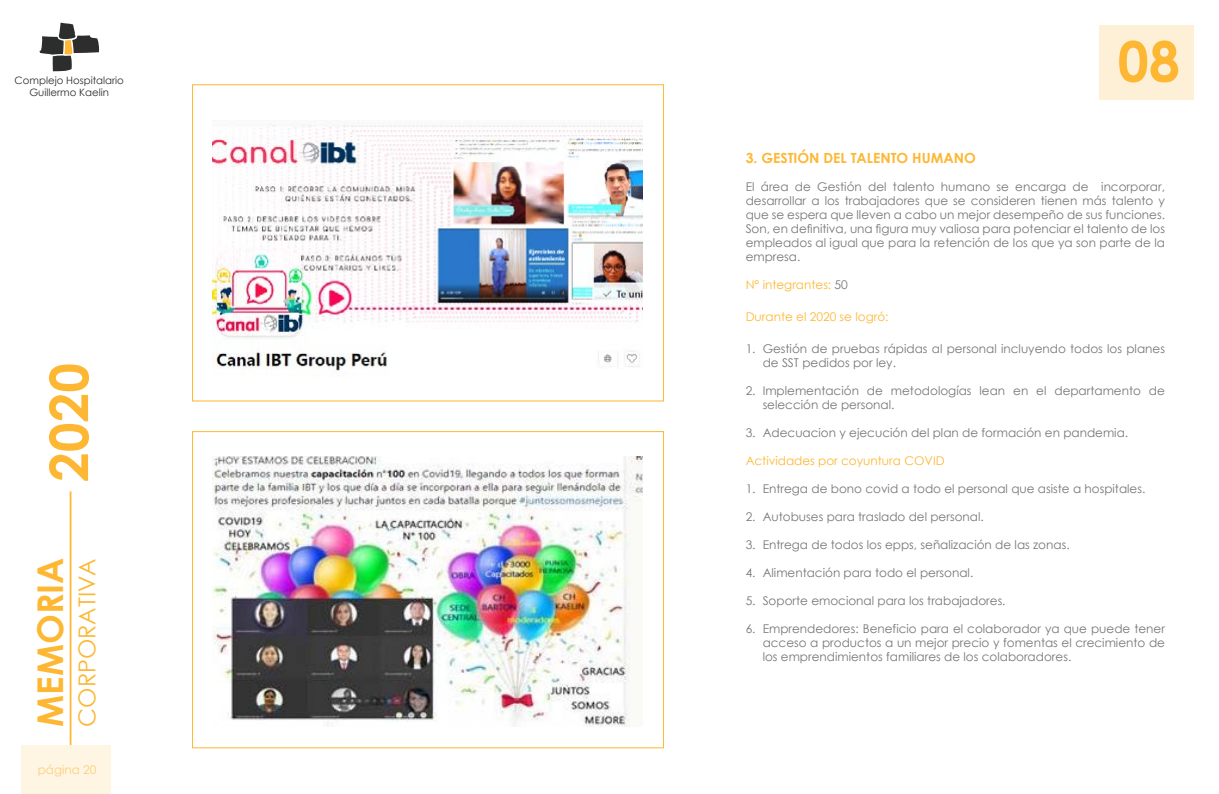
<style>
.page{position:relative;width:1219px;height:794px;background:#fff}
.page>*{position:absolute;margin:0;border:0;box-sizing:border-box;transform-origin:0 0}
.t1{font:700 55.6px "Century Gothic";color:#fdb733}
.t2{font:700 53.1px "Century Gothic";color:#fdb733}
.t3{font:700 35.5px "Century Gothic";color:#fdb733}
.t4{font:23.4px "Century Gothic";color:#fdb733}
.t5{font:700 14px "Century Gothic";color:#fdb733}
.t6{font:12px/14px "Century Gothic";color:#757679;text-align:justify}
.t7{font:12px "Century Gothic";color:#fdb733}
.t8{font:10.2px "Century Gothic";color:#2c2d2d}
.s1{color:#757679}
</style>
<div class="page">
<svg style="left:39px;top:23px;width:60px;height:49px"></svg>
<div style="left:1099px;top:25px;width:95px;height:74px;background:#fef0d7"></div>
<div style="left:21px;top:745px;width:90px;height:48px;background:#fef5e3"></div>
<hr style="left:70px;top:491px;width:1px;height:254px;background:#fdb733">
<img style="left:212px;top:124px;width:431px;height:253px">
<img style="left:212px;top:457px;width:431px;height:269px">
<div style="left:192px;top:84px;width:472px;height:317px;border:1px solid #fdb733"></div>
<div style="left:192px;top:431px;width:472px;height:317px;border:1px solid #fdb733"></div>
<p class="t8" style="left:15px;top:73px;width:111px">Complejo Hospitalario</p>
<p class="t8" style="left:29px;top:85px;width:81px">Guillermo Kaelin</p>
<h2 class="t2" style="left:28px;top:482px;width:120px;rotate:-90deg">2020</h2>
<h3 class="t3" style="left:23px;top:726px;width:171px;rotate:-90deg">MEMORIA</h3>
<h3 class="t4" style="left:71px;top:726px;width:170px;rotate:-90deg">CORPORATIVA</h3>
<p class="t7" style="left:38px;top:761px;width:60px">página 20</p>
<h1 class="t1" style="left:1118px;top:19px;width:64px">08</h1>
<p class="t5" style="left:746px;top:147px;width:232px">3. GESTIÓN DEL TALENTO HUMANO</p>
<p class="t6" style="left:746px;top:179px;width:421px">El área de Gestión del talento humano se encarga de incorporar, desarrollar a los trabajadores que se consideren tienen más talento y que se espera que lleven a cabo un mejor desempeño de sus funciones.<br>Son, en definitiva, una figura muy valiosa para potenciar el talento de los empleados al igual que para la retención de los que ya son parte de la empresa.</p>
<p class="t7" style="left:746px;top:276px;width:104px">N° integrantes: <span class="s1">50</span></p>
<p class="t7" style="left:746px;top:308px;width:144px">Durante el 2020 se logró:</p>
<p class="t6" style="left:763px;top:341px;width:404px;text-indent:-17px">1. Gestión de pruebas rápidas al personal incluyendo todos los planes de SST pedidos por ley.</p>
<p class="t6" style="left:763px;top:383px;width:404px;text-indent:-17px">2. Implementación de metodologías lean en el departamento de selección de personal.</p>
<p class="t6" style="left:746px;top:425px;width:384px">3. Adecuacion y ejecución del plan de formación en pandemia.</p>
<p class="t7" style="left:746px;top:452px;width:200px">Actividades por coyuntura COVID</p>
<p class="t6" style="left:746px;top:481px;width:401px">1. Entrega de bono covid a todo el personal que asiste a hospitales.</p>
<p class="t6" style="left:746px;top:509px;width:240px">2. Autobuses para traslado del personal.</p>
<p class="t6" style="left:746px;top:537px;width:325px">3. Entrega de todos los epps, señalización de las zonas.</p>
<p class="t6" style="left:746px;top:565px;width:229px">4. Alimentación para todo el personal.</p>
<p class="t6" style="left:746px;top:593px;width:261px">5. Soporte emocional para los trabajadores.</p>
<p class="t6" style="left:763px;top:621px;width:404px;text-indent:-17px">6. Emprendedores: Beneficio para el colaborador ya que puede tener acceso a productos a un mejor precio y fomentas el crecimiento de los emprendimientos familiares de los colaboradores.</p>
</div>
